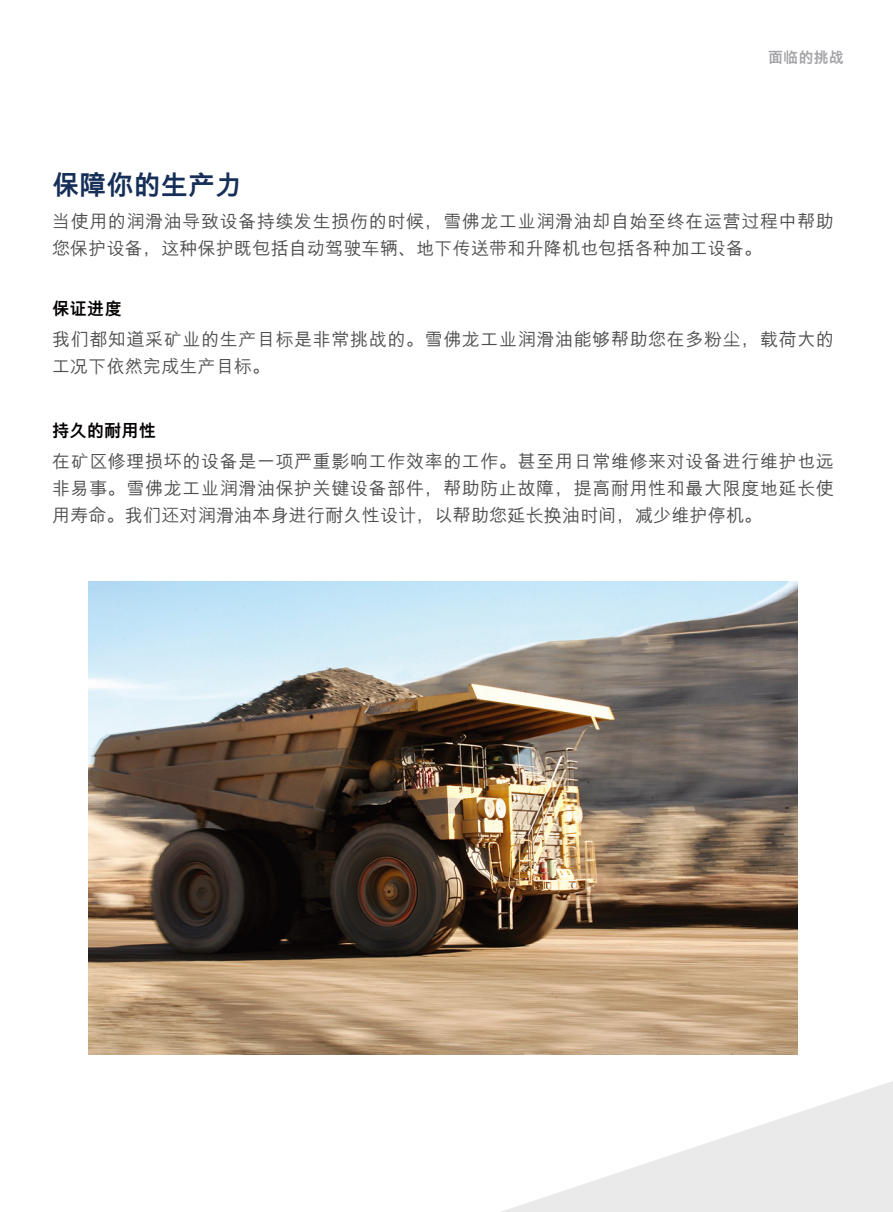
<style>
.page{position:relative;width:893px;height:1212px;background:#fff}
.page>*{position:absolute;margin:0;border:0;box-sizing:border-box;transform-origin:0 0}
.t1{font:800 27px "M Hei PRC";letter-spacing:.005em;color:#162f58}
.t2{font:500 18px/27px "M Hei PRC";letter-spacing:.035em;color:#4e4d4f}
.t3{font:800 17.25px "M Hei PRC";letter-spacing:.005em;color:#040000}
.t4{font:800 15px "M Hei PRC";letter-spacing:.01em;color:#a3a4a7}
</style>
<div class="page">
<img style="left:89px;top:582px;width:708px;height:472px">
<svg style="left:501px;top:1081px;width:392px;height:131px"></svg>
<p class="t4" style="left:768px;top:49px;width:77px">面临的挑战</p>
<h1 class="t1" style="left:52px;top:170px;width:191px">保障你的生产力</h1>
<p class="t2" style="left:52px;top:208px;width:783px">当使用的润滑油导致设备持续发生损伤的时候，雪佛龙工业润滑油却自始至终在运营过程中帮助您保护设备，这种保护既包括自动驾驶车辆、地下传送带和升降机也包括各种加工设备。</p>
<p class="t3" style="left:52px;top:299px;width:71px">保证进度</p>
<p class="t2" style="left:52px;top:326px;width:783px">我们都知道采矿业的生产目标是非常挑战的。雪佛龙工业润滑油能够帮助您在多粉尘，载荷大的工况下依然完成生产目标。</p>
<p class="t3" style="left:52px;top:421px;width:105px">持久的耐用性</p>
<p class="t2" style="left:52px;top:448px;width:783px;text-align:justify">在矿区修理损坏的设备是一项严重影响工作效率的工作。甚至用日常维修来对设备进行维护也远非易事。雪佛龙工业润滑油保护关键设备部件，帮助防止故障，提高耐用性和最大限度地延长使用寿命。我们还对润滑油本身进行耐久性设计，以帮助您延长换油时间，减少维护停机。</p>
</div>
